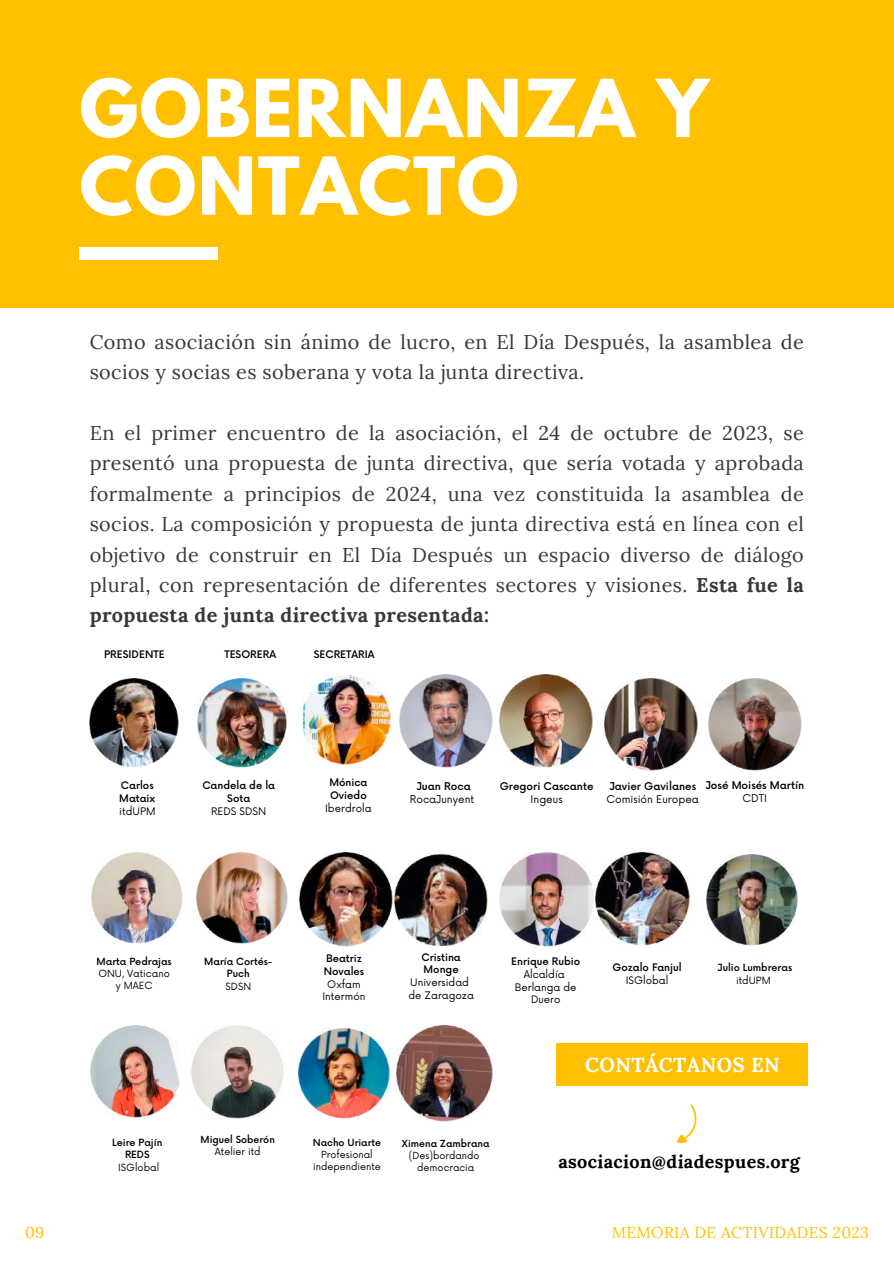
<style>
.page{position:relative;width:894px;height:1264px;background:#fff}
.page>*{position:absolute;margin:0;border:0;box-sizing:border-box;transform-origin:0 0}
.t1{font:700 70.8px/77.7px "League Spartan";letter-spacing:.02em;color:#fff}
.t2{font:700 20.25px "Lora";letter-spacing:.02em;color:#fff}
.t3{font:19.8px/30.3px "Lora";letter-spacing:.02em;color:#383838}
.t4{font:700 18px "Lora";letter-spacing:.02em;color:#000}
.t5{font:15.75px "Lora";letter-spacing:.02em;color:#ffc000}
.t6{font:500 10.5px "Now";color:#000}
.t7{font:10.5px "Now";color:#000}
.t8{font:500 10.2px/12.9px "Now";color:#000}
.t9{font:10.2px/12.5px "Now";color:#000;text-align:center}
.t10{font:500 9.75px/12.5px "Now";color:#000;text-align:center}
.t11{font:9.75px/12px "Now";color:#000;text-align:center}
.t12{font:9.6px/12px "Now";color:#000;text-align:center}
.t13{font:500 9.6px "Now";color:#000}
.s1{font-weight:700}
</style>
<div class="page">
<div style="left:0;top:0;width:893px;height:307px;background:#ffc000"></div>
<div style="left:79px;top:247px;width:139px;height:13px;background:#fff"></div>
<img style="left:197px;top:678px;width:89px;height:89px">
<img style="left:90px;top:678px;width:88px;height:89px">
<img style="left:301px;top:675px;width:89px;height:89px">
<img style="left:299px;top:852px;width:94px;height:94px">
<img style="left:395px;top:854px;width:92px;height:91px">
<img style="left:499px;top:852px;width:190px;height:94px">
<img style="left:399px;top:675px;width:93px;height:92px">
<img style="left:604px;top:678px;width:93px;height:93px">
<img style="left:708px;top:678px;width:92px;height:93px">
<img style="left:499px;top:675px;width:93px;height:92px">
<img style="left:706px;top:854px;width:91px;height:91px">
<img style="left:91px;top:1025px;width:89px;height:92px">
<img style="left:196px;top:852px;width:91px;height:91px">
<img style="left:91px;top:852px;width:92px;height:91px">
<img style="left:191px;top:1025px;width:92px;height:93px">
<img style="left:396px;top:1025px;width:96px;height:96px">
<img style="left:299px;top:1028px;width:90px;height:90px">
<div style="left:556px;top:1043px;width:252px;height:42px;background:#ffc000"></div>
<svg style="left:677px;top:1104px;width:20px;height:40px"></svg>
<h1 class="t1" style="left:79px;top:79px;width:631px">GOBERNANZA Y<br>CONTACTO</h1>
<p class="t3" style="left:90px;top:326px;width:715px">Como asociación sin ánimo de lucro, en El Día Después, la asamblea de socios y socias es soberana y vota la junta directiva.</p>
<p class="t3" style="left:90px;top:417px;width:715px;text-align:justify">En el primer encuentro de la asociación, el 24 de octubre de 2023, se presentó una propuesta de junta directiva, que sería votada y aprobada formalmente a principios de 2024, una vez constituida la asamblea de socios. La composición y propuesta de junta directiva está en línea con el objetivo de construir en El Día Después un espacio diverso de diálogo plural, con representación de diferentes sectores y visiones. <span class="s1">Esta fue la propuesta de junta directiva presentada:</span></p>
<p class="t8" style="left:104px;top:649px;width:62px">PRESIDENTE</p>
<p class="t8" style="left:224px;top:649px;width:53px">TESORERA</p>
<p class="t8" style="left:313px;top:649px;width:62px">SECRETARIA</p>
<p class="t8" style="left:119px;top:779px;width:37px">Carlos<br>Mataix</p>
<p class="t9" style="left:119px;top:805px;width:38px">itdUPM</p>
<p class="t8" style="left:202px;top:779px;width:74px;text-align:center">Candela de la<br>Sota</p>
<p class="t9" style="left:211px;top:805px;width:57px">REDS SDSN</p>
<p class="t8" style="left:329px;top:776px;width:40px">Mónica<br>Oviedo</p>
<p class="t9" style="left:325px;top:802px;width:48px">Iberdrola</p>
<p class="t6" style="left:416px;top:780px;width:56px">Juan Roca</p>
<p class="t7" style="left:409px;top:793px;width:66px">RocaJunyent</p>
<p class="t6" style="left:499px;top:780px;width:95px">Gregori Cascante</p>
<p class="t7" style="left:530px;top:793px;width:34px">Ingeus</p>
<p class="t6" style="left:609px;top:780px;width:88px">Javier Gavilanes</p>
<p class="t7" style="left:606px;top:793px;width:94px">Comisión Europea</p>
<p class="t6" style="left:705px;top:779px;width:100px">José Moisés Martín</p>
<p class="t7" style="left:742px;top:792px;width:26px">CDTI</p>
<p class="t10" style="left:97px;top:955px;width:77px">Marta Pedrajas</p>
<p class="t11" style="left:98px;top:968px;width:73px">ONU, Vaticano y MAEC</p>
<p class="t10" style="left:204px;top:955px;width:70px">María Cortés-<br>Puch</p>
<p class="t11" style="left:225px;top:980px;width:27px">SDSN</p>
<p class="t10" style="left:112px;top:1136px;width:52px">Leire Pajín<br>REDS</p>
<p class="t11" style="left:118px;top:1161px;width:42px">ISGlobal</p>
<p class="t13" style="left:200px;top:1134px;width:76px">Miguel Soberón</p>
<p class="t12" style="left:215px;top:1146px;width:47px">Atelier itd</p>
<p class="t8" style="left:324px;top:952px;width:42px">Beatriz<br>Novales</p>
<p class="t9" style="left:322px;top:978px;width:44px">Oxfam<br>Intermón</p>
<p class="t8" style="left:421px;top:951px;width:41px">Cristina<br>Monge</p>
<p class="t9" style="left:408px;top:976px;width:67px;text-align:left">Universidad de Zaragoza</p>
<p class="t8" style="left:511px;top:955px;width:70px">Enrique Rubio</p>
<p class="t9" style="left:514px;top:968px;width:63px">Alcaldía<br>Berlanga de<br>Duero</p>
<p class="t8" style="left:612px;top:961px;width:71px">Gozalo Fanjul</p>
<p class="t9" style="left:625px;top:974px;width:44px">ISGlobal</p>
<p class="t10" style="left:717px;top:962px;width:76px">Julio Lumbreras</p>
<p class="t11" style="left:735px;top:974px;width:36px">itdUPM</p>
<p class="t2" style="left:585px;top:1052px;width:196px">CONTÁCTANOS EN</p>
<p class="t13" style="left:313px;top:1137px;width:70px">Nacho Uriarte</p>
<p class="t12" style="left:313px;top:1148px;width:69px">Profesional independiente</p>
<p class="t13" style="left:402px;top:1138px;width:89px">Ximena Zambrana</p>
<p class="t12" style="left:409px;top:1149px;width:72px">(Des)bordando democracia</p>
<p class="t4" style="left:558px;top:1149px;width:243px">asociacion@diadespues.org</p>
<p class="t5" style="left:25px;top:1221px;width:21px">09</p>
<p class="t5" style="left:611px;top:1221px;width:259px">MEMORIA DE ACTIVIDADES 2023</p>
</div>
